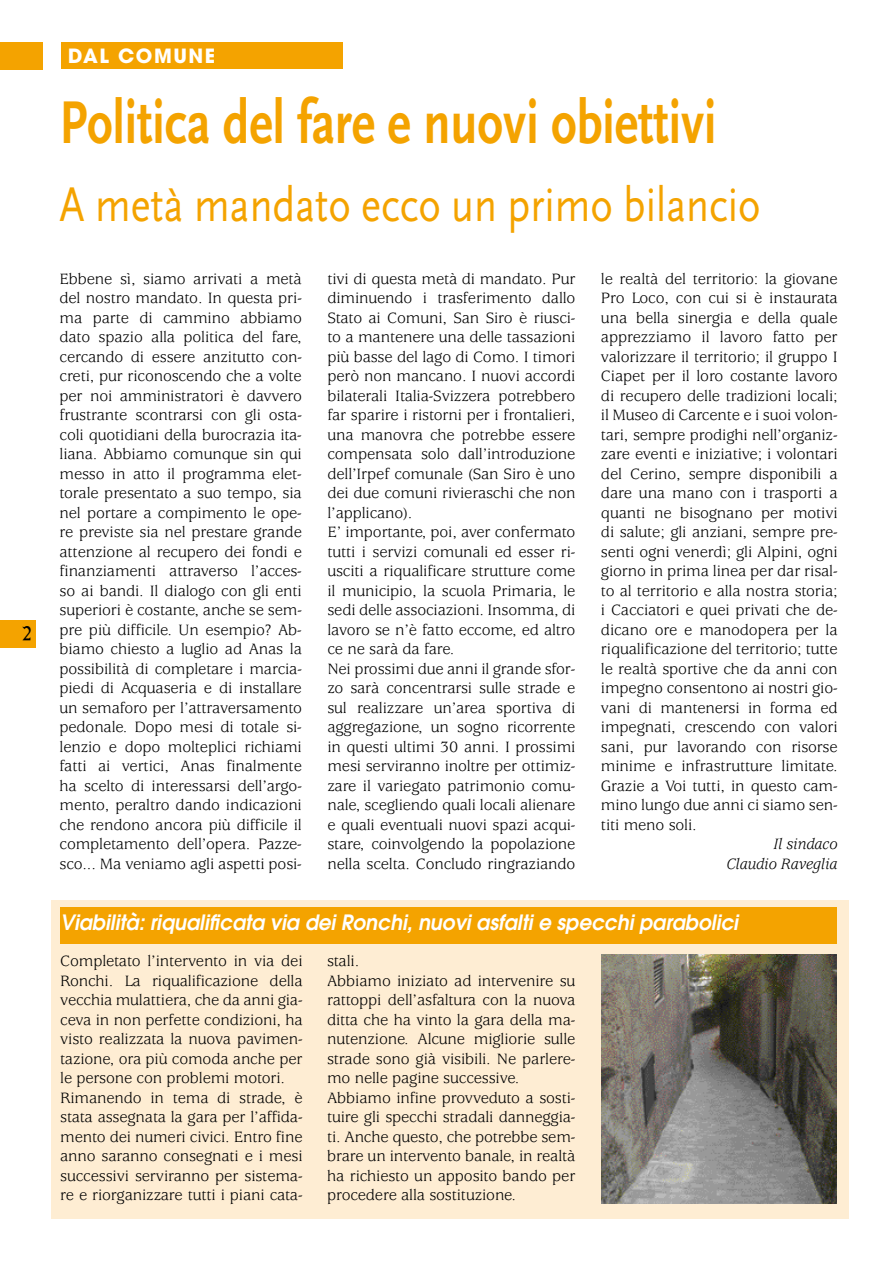
<style>
.page{position:relative;width:893px;height:1263px;background:#fff}
.page>*{position:absolute;margin:0;border:0;box-sizing:border-box;transform-origin:0 0}
.t1{font:700 63px "AD Scala Sans";color:#f4a300;scale:.79 1}
.t2{font:49.5px "AD Scala Sans Romein";color:#f4a300;scale:.85 1}
.t3{font:italic 600 21px "Avant Garde";color:#fff;scale:.95 1}
.t4{font:700 19.5px "Avant Garde";letter-spacing:.08em;color:#fff}
.t5{font:700 19.5px "Goodfish";color:#000}
.t6{font:16.5px/19.5px "Usherwood";letter-spacing:-.01em;color:#000}
.t7{font:italic 16.5px/19.5px "Usherwood";letter-spacing:-.01em;color:#000;text-align:right}
</style>
<div class="page">
<div style="left:62px;top:43px;width:281px;height:26px;background:#f4a300"></div>
<div style="left:0;top:43px;width:42px;height:27px;background:#f4a300"></div>
<div style="left:0;top:620px;width:36px;height:28px;background:#f4a300"></div>
<div style="left:52px;top:900px;width:797px;height:319px;background:#feedd3"></div>
<div style="left:60px;top:908px;width:776px;height:36px;background:#f4a300"></div>
<img style="left:601px;top:955px;width:235px;height:249px">
<p class="t5" style="left:22px;top:621px;width:11px">2</p>
<p class="t4" style="left:68px;top:43px;width:149px">DAL COMUNE</p>
<h1 class="t1" style="left:60px;top:89px;width:833px">Politica del fare e nuovi obiettivi</h1>
<h2 class="t2" style="left:60px;top:178px;width:826px">A metà mandato ecco un primo bilancio</h2>
<p class="t6" style="left:60px;top:269px;width:244px;text-align:justify">Ebbene sì, siamo arrivati a metà del nostro mandato. In questa pri&shy;ma parte di cammino abbiamo dato spazio alla politica del fare, cercando di essere anzitutto con&shy;creti, pur riconoscendo che a volte per noi amministratori è davvero frustrante scontrarsi con gli osta&shy;coli quotidiani della burocrazia ita&shy;liana. Abbiamo comunque sin qui messo in atto il programma elet&shy;torale presentato a suo tempo, sia nel portare a compimento le ope&shy;re previste sia nel prestare grande attenzione al recupero dei fondi e finanziamenti attraverso l’acces&shy;so ai bandi. Il dialogo con gli enti superiori è costante, anche se sem&shy;pre più difficile. Un esempio? Ab&shy;biamo chiesto a luglio ad Anas la possibilità di completare i marcia&shy;piedi di Acquaseria e di installare un semaforo per l’attraversamento pedonale. Dopo mesi di totale si&shy;lenzio e dopo molteplici richiami fatti ai vertici, Anas finalmente ha scelto di interessarsi dell’argo&shy;mento, peraltro dando indicazioni che rendono ancora più difficile il completamento dell’opera. Pazze&shy;sco... Ma veniamo agli aspetti posi-</p>
<p class="t6" style="left:327px;top:269px;width:250px">tivi di questa metà di mandato. Pur diminuendo i trasferimento dallo Stato ai Comuni, San Siro è riusci&shy;to a mantenere una delle tassazioni più basse del lago di Como. I timori però non mancano. I nuovi accordi bilaterali Italia-Svizzera potrebbero far sparire i ristorni per i frontalieri, una manovra che potrebbe essere compensata solo dall’introduzione dell’Irpef comunale (San Siro è uno dei due comuni rivieraschi che non l’applicano).<br>E’ importante, poi, aver confermato tutti i servizi comunali ed esser ri&shy;usciti a riqualificare strutture come il municipio, la scuola Primaria, le sedi delle associazioni. Insomma, di lavoro se n’è fatto eccome, ed altro ce ne sarà da fare.<br>Nei prossimi due anni il grande sfor&shy;zo sarà concentrarsi sulle strade e sul realizzare un’area sportiva di aggregazione, un sogno ricorrente in questi ultimi 30 anni. I prossimi mesi serviranno inoltre per ottimiz&shy;zare il variegato patrimonio comu&shy;nale, scegliendo quali locali alienare e quali eventuali nuovi spazi acqui&shy;stare, coinvolgendo la popolazione nella scelta. Concludo ringraziando</p>
<p class="t6" style="left:601px;top:269px;width:238px;text-align:justify">le realtà del territorio: la giovane Pro Loco, con cui si è instaurata una bella sinergia e della quale apprezziamo il lavoro fatto per valorizzare il territorio; il gruppo I Ciapet per il loro costante lavoro di recupero delle tradizioni locali; il Museo di Carcente e i suoi volon&shy;tari, sempre prodighi nell’organiz&shy;zare eventi e iniziative; i volontari del Cerino, sempre disponibili a dare una mano con i trasporti a quanti ne bisognano per motivi di salute; gli anziani, sempre pre&shy;senti ogni venerdì; gli Alpini, ogni giorno in prima linea per dar risal&shy;to al territorio e alla nostra storia; i Cacciatori e quei privati che de&shy;dicano ore e manodopera per la riqualificazione del territorio; tutte le realtà sportive che da anni con impegno consentono ai nostri gio&shy;vani di mantenersi in forma ed impegnati, crescendo con valori sani, pur lavorando con risorse minime e infrastrutture limitate.<br>Grazie a Voi tutti, in questo cam&shy;mino lungo due anni ci siamo sen&shy;titi meno soli.</p>
<p class="t7" style="left:727px;top:835px;width:113px">Il sindaco<br>Claudio Raveglia</p>
<p class="t3" style="left:60px;top:909px;width:715px">Viabilità: riqualificata via dei Ronchi, nuovi asfalti e specchi parabolici</p>
<p class="t6" style="left:327px;top:952px;width:250px">stali.<br>Abbiamo iniziato ad intervenire su rattoppi dell’asfaltura con la nuova ditta che ha vinto la gara della ma&shy;nutenzione. Alcune migliorie sulle strade sono già visibili. Ne parlere&shy;mo nelle pagine successive.<br>Abbiamo infine provveduto a sosti&shy;tuire gli specchi stradali danneggia&shy;ti. Anche questo, che potrebbe sem&shy;brare un intervento banale, in realtà ha richiesto un apposito bando per procedere alla sostituzione.</p>
<p class="t6" style="left:60px;top:952px;width:244px">Completato l’intervento in via dei Ronchi. La riqualificazione della vecchia mulattiera, che da anni gia&shy;ceva in non perfette condizioni, ha visto realizzata la nuova pavimen&shy;tazione, ora più comoda anche per le persone con problemi motori.<br>Rimanendo in tema di strade, è stata assegnata la gara per l’affida&shy;mento dei numeri civici. Entro fine anno saranno consegnati e i mesi successivi serviranno per sistema&shy;re e riorganizzare tutti i piani cata-</p>
</div>
